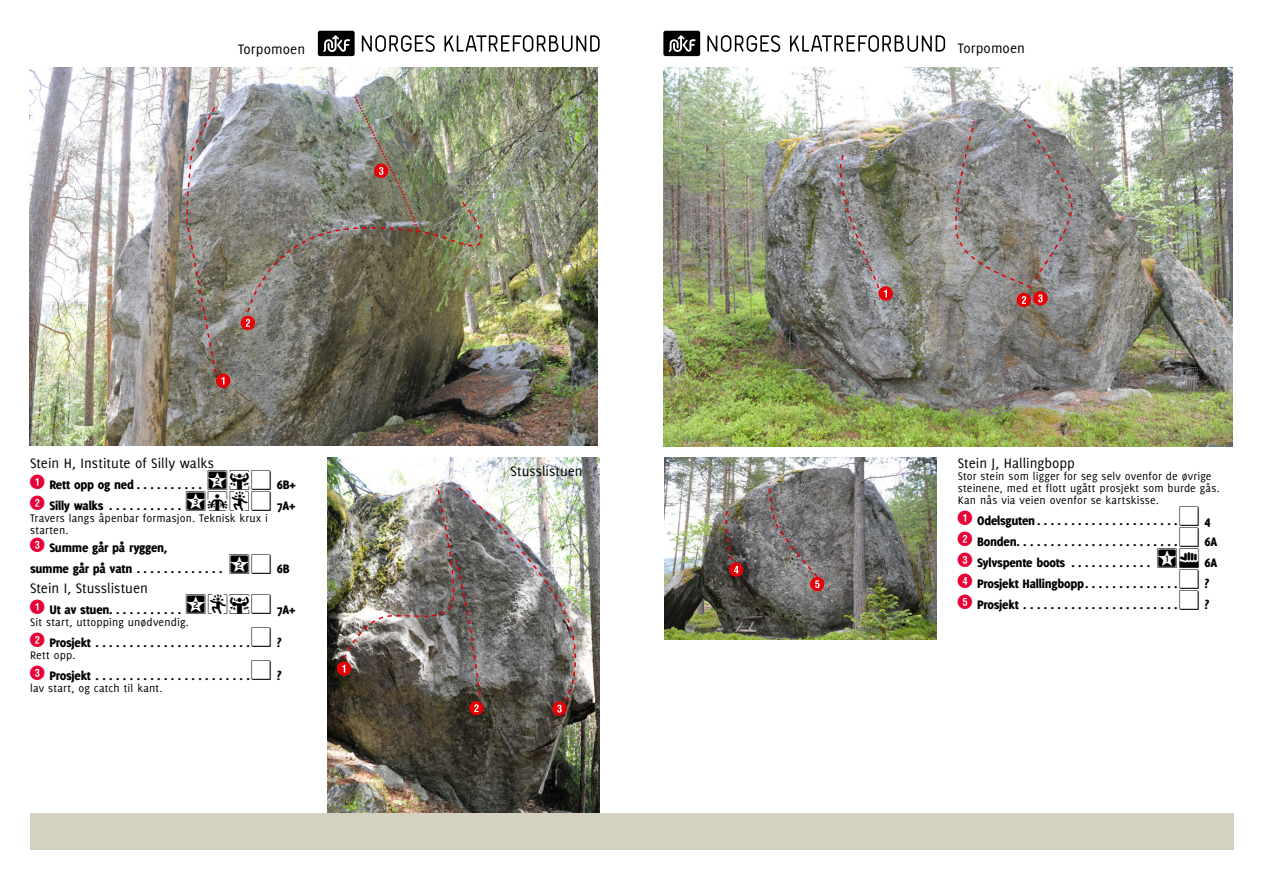
<style>
.page{position:relative;width:1263px;height:893px;background:#fff}
.page>*{position:absolute;margin:0;border:0;box-sizing:border-box;transform-origin:0 0}
.t1{font:15px "Delicious";color:#000}
.Auto_Routes_6b_-_7a{font:800 13.5px/21px "Delicious";letter-spacing:-.015em;color:#000}
.Linking_Text{font:12px/12px "Delicious";letter-spacing:.01em;color:#000}
.s1{font-family:"Rfnumbers";font-weight:400;font-size:18px;color:#e60035}
</style>
<div class="page">
<div style="left:30px;top:813px;width:1203px;height:37px;background:#d5d1c0"></div>
<img style="left:30px;top:68px;width:568px;height:378px">
<svg style="left:183px;top:103px;width:47px;height:285px;background:#908984"></svg>
<img style="left:241px;top:95px;width:244px;height:235px">
<img style="left:663px;top:68px;width:569px;height:379px">
<svg style="left:824px;top:149px;width:69px;height:152px;background:#87837f"></svg>
<svg style="left:951px;top:118px;width:126px;height:189px;background:#928c8a"></svg>
<img style="left:664px;top:458px;width:272px;height:181px">
<svg style="left:720px;top:505px;width:23px;height:72px;background:#6c514b"></svg>
<svg style="left:767px;top:481px;width:57px;height:110px;background:#807777"></svg>
<img style="left:327px;top:458px;width:273px;height:355px">
<img style="left:337px;top:483px;width:246px;height:233px">
<div style="left:663px;top:31px;width:37px;height:25px;background:#000;border-radius:2px"></div>
<svg style="left:668px;top:35px;width:27px;height:17px"></svg>
<svg style="left:707px;top:35px;width:73px;height:17px"></svg>
<svg style="left:790px;top:35px;width:155px;height:17px"></svg>
<div style="left:318px;top:31px;width:37px;height:25px;background:#000;border-radius:2px"></div>
<svg style="left:323px;top:35px;width:27px;height:17px"></svg>
<svg style="left:362px;top:35px;width:73px;height:17px"></svg>
<svg style="left:444px;top:35px;width:156px;height:17px"></svg>
<p class="t1" style="left:238px;top:40px;width:69px">Torpomoen</p>
<p class="t1" style="left:958px;top:40px;width:69px">Torpomoen</p>
<p class="t1" style="left:30px;top:455px;width:186px">Stein H, Institute of Silly walks</p>
<p class="Auto_Routes_6b_-_7a" style="left:30px;top:474px;width:267px"><span class="s1">1</span> Rett opp og ned . . . . . . . . . . <sup>2PC</sup> 6B+</p>
<p class="Auto_Routes_6b_-_7a" style="left:30px;top:495px;width:267px"><span class="s1">2</span> Silly walks . . . . . . . . . . . <sup>3STC</sup> 7A+</p>
<p class="Linking_Text" style="left:30px;top:512px;width:239px">Travers langs åpenbar formasjon. Teknisk krux i starten.</p>
<p class="Auto_Routes_6b_-_7a" style="left:30px;top:537px;width:261px"><span class="s1">3</span> Summe går på ryggen,<br>summe går på vatn . . . . . . . . . . . . . <sup>2C</sup> 6B</p>
<p class="t1" style="left:30px;top:579px;width:119px">Stein I, Stusslistuen</p>
<p class="Auto_Routes_6b_-_7a" style="left:30px;top:599px;width:267px"><span class="s1">1</span> Ut av stuen . . . . . . . . . . . <sup>2TPC</sup> 7A+</p>
<p class="Linking_Text" style="left:30px;top:616px;width:160px">Sit start, uttopping unødvendig.</p>
<p class="Auto_Routes_6b_-_7a" style="left:30px;top:632px;width:253px"><span class="s1">2</span> Prosjekt . . . . . . . . . . . . . . . . . . . . . . <sup>C</sup> ?</p>
<p class="Linking_Text" style="left:30px;top:649px;width:47px">Rett opp.</p>
<p class="Auto_Routes_6b_-_7a" style="left:30px;top:665px;width:253px"><span class="s1">3</span> Prosjekt . . . . . . . . . . . . . . . . . . . . . . <sup>C</sup> ?</p>
<p class="Linking_Text" style="left:30px;top:682px;width:134px">lav start, og catch til kant.</p>
<p class="t1" style="left:511px;top:463px;width:74px">Stusslistuen</p>
<p class="t1" style="left:958px;top:455px;width:119px">Stein J, Hallingbopp</p>
<p class="Linking_Text" style="left:958px;top:470px;width:263px">Stor stein som ligger for seg selv ovenfor de øvrige steinene, med et flott ugått prosjekt som burde gås.<br>Kan nås via veien ovenfor se kartskisse.</p>
<p class="Auto_Routes_6b_-_7a" style="left:958px;top:510px;width:254px"><span class="s1">1</span> Odelsguten . . . . . . . . . . . . . . . . . . . . <sup>C</sup> 4</p>
<p class="Auto_Routes_6b_-_7a" style="left:958px;top:531px;width:261px"><span class="s1">2</span> Bonden . . . . . . . . . . . . . . . . . . . . . . . <sup>C</sup> 6A</p>
<p class="Auto_Routes_6b_-_7a" style="left:958px;top:552px;width:261px"><span class="s1">3</span> Sylvspente boots . . . . . . . . . . . . <sup>1F</sup> 6A</p>
<p class="Auto_Routes_6b_-_7a" style="left:958px;top:573px;width:253px"><span class="s1">4</span> Prosjekt Hallingbopp . . . . . . . . . . . . . <sup>C</sup> ?</p>
<p class="Auto_Routes_6b_-_7a" style="left:958px;top:594px;width:253px"><span class="s1">5</span> Prosjekt . . . . . . . . . . . . . . . . . . . . . . <sup>C</sup> ?</p>
</div>
